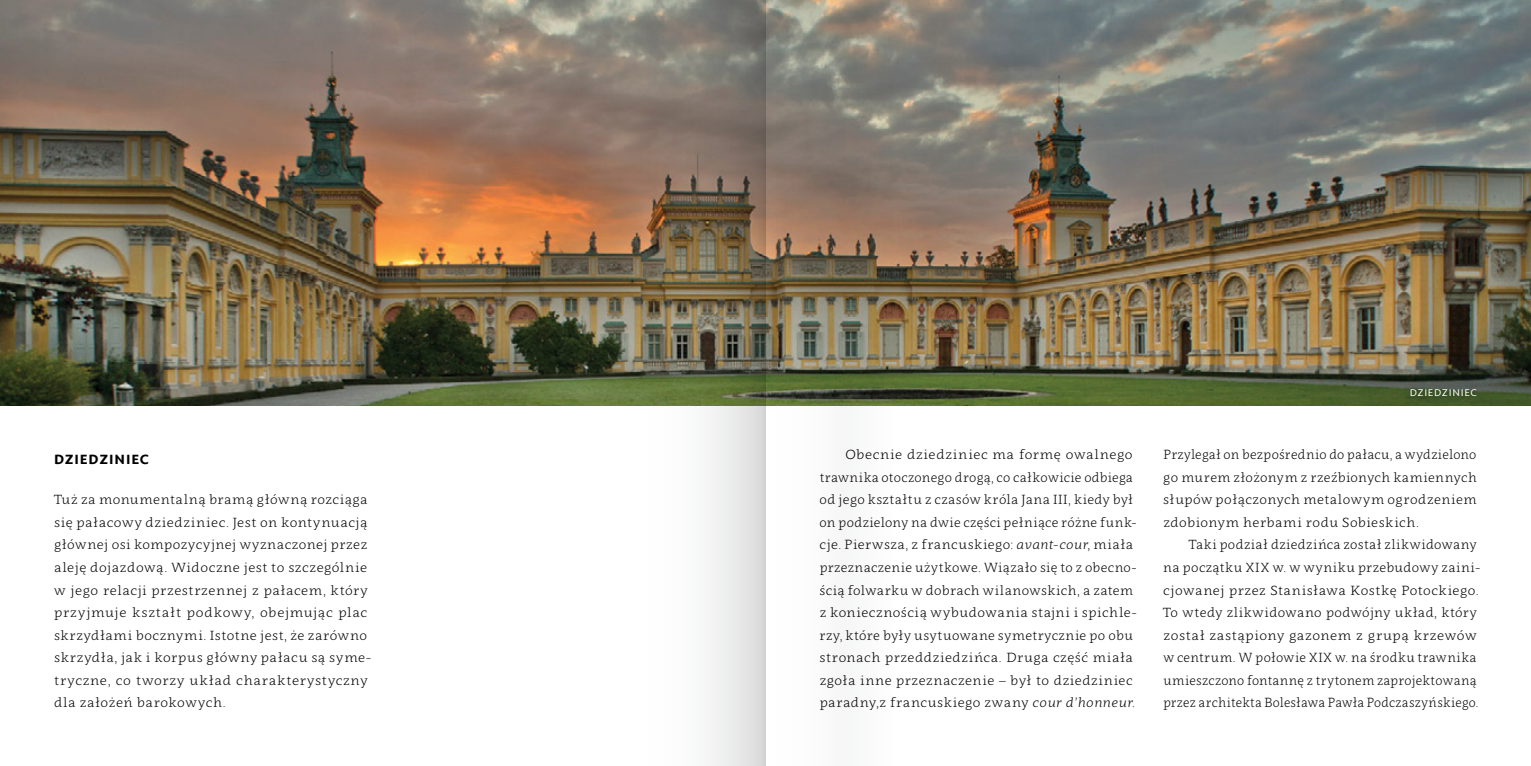
<style>
.page{position:relative;width:1531px;height:766px;background:#fff}
.page>*{position:absolute;margin:0;border:0;box-sizing:border-box;transform-origin:0 0}
.t1{font:700 16.5px "Lelum Sans";letter-spacing:.05em;color:#000}
.t2{font:300 13.2px/22.5px "Clavo";letter-spacing:.035em;color:#000}
.t3{font:300 13.2px/22.5px "Clavo";letter-spacing:.035em;color:#000;text-align:justify;scale:.96 1}
.t4{font:12px "Lelum Sans";letter-spacing:.06em;color:#fff}
.s1{font-style:italic}
</style>
<div class="page">
<img style="left:0;top:0;width:1531px;height:405px">
<div style="left:1402px;top:381px;width:82px;height:22px;background:#000;opacity:.75"></div>
<svg style="left:639px;top:0;width:126px;height:765px"></svg>
<img style="left:766px;top:0;width:126px;height:406px">
<p class="t1" style="left:54px;top:445px;width:96px">Dziedziniec</p>
<p class="t2" style="left:54px;top:488px;width:319px">Tuż za monumentalną bramą główną rozciąga się pałacowy dziedziniec. Jest on kontynuacją głównej osi kompozycyjnej wyznaczonej przez aleję dojazdową. Widoczne jest to szczególnie w jego relacji przestrzennej z pałacem, który przyjmuje kształt podkowy, obejmując plac skrzydłami bocznymi. Istotne jest, że zarówno skrzydła, jak i korpus główny pałacu są syme&shy;tryczne, co tworzy układ charakterystyczny dla założeń barokowych.</p>
<p class="t4" style="left:1410px;top:383px;width:69px">dziedziniec</p>
<p class="t2" style="left:819px;top:443px;width:319px;text-indent:26px">Obecnie dziedziniec ma formę owalnego trawnika otoczonego drogą, co całkowicie odbiega od jego kształtu z czasów króla Jana III, kiedy był on podzielony na dwie części pełniące różne funk&shy;cje. Pierwsza, z francuskiego: <span class="s1">avant-cour</span>, miała przeznaczenie użytkowe. Wiązało się to z obecno&shy;ścią folwarku w dobrach wilanowskich, a zatem z koniecznością wybudowania stajni i spichle&shy;rzy, które były usytuowane symetrycznie po obu stronach przeddziedzińca. Druga część miała zgoła inne przeznaczenie – był to dziedziniec paradny,z francuskiego zwany <span class="s1">cour d’honneur</span>.</p>
<p class="t3" style="left:1163px;top:443px;width:328px">Przylegał on bezpośrednio do pałacu, a wydzielono go murem złożonym z rzeźbionych kamiennych słupów połączonych metalowym ogrodzeniem zdobionym herbami rodu Sobieskich.</p>
<p class="t2" style="left:1163px;top:533px;width:319px;text-indent:26px">Taki podział dziedzińca został zlikwidowany na początku XIX w. w wyniku przebudowy zaini&shy;cjowanej przez Stanisława Kostkę Potockiego.<br>To wtedy zlikwidowano podwójny układ, który został zastąpiony gazonem z grupą krzewów w centrum. W połowie XIX w. na środku trawnika umieszczono fontannę z trytonem zaprojektowaną przez architekta Bolesława Pawła Podczaszyńskiego.</p>
</div>
